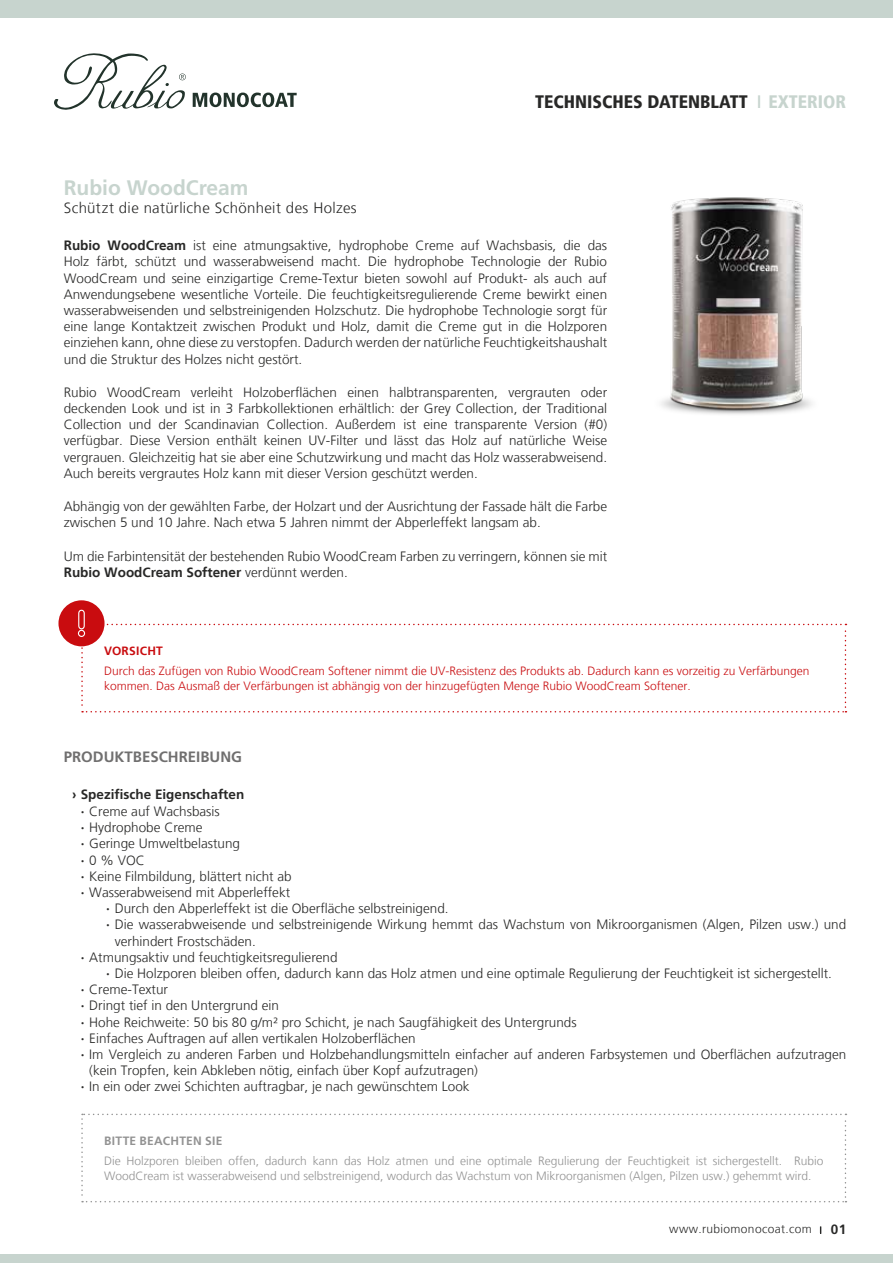
<style>
.page{position:relative;width:893px;height:1263px;background:#fff}
.page>*{position:absolute;margin:0;border:0;box-sizing:border-box;transform-origin:0 0}
.t1{font:700 21px "Frutiger LT Std";color:#c7d4ce}
.t2{font:900 condensed 18px "Frutiger 77";color:#282827}
.t3{font:300 15px "Frutiger LT";letter-spacing:.025em;color:#282827}
.t4{font:700 15px "Frutiger LT Std";color:#706f6f}
.t5{font:300 13.5px/16.2px "Frutiger LT";color:#282827;text-align:justify}
.t6{font:700 13.5px "Frutiger LT Std";color:#282827}
.t7{font:300 12px/15px "Frutiger LT";color:#929292}
.t8{font:300 12px/15px "Frutiger LT";color:#c90c0f}
.t9{font:300 12px "Frutiger LT";letter-spacing:.03em;color:#282827}
.t10{font:700 12px "Frutiger LT";letter-spacing:.02em;color:#929292}
.t11{font:700 12px "Frutiger LT";letter-spacing:.02em;color:#c90c0f}
.s1{color:#c7d4ce}
.s2{font-weight:700}
.s3{font-family:"Frutiger LT Std";font-weight:700;font-size:9.15px}
.s4{font-family:"Frutiger LT Std";font-weight:700;font-size:13.5px}
</style>
<div class="page">
<svg style="left:81px;top:1114px;width:765px;height:88px"></svg>
<div style="left:58px;top:600px;width:47px;height:46px;background:#c90c0f;border-radius:50%"></div>
<svg style="left:77px;top:609px;width:769px;height:103px"></svg>
<svg style="left:54px;top:53px;width:132px;height:57px"></svg>
<svg style="left:193px;top:93px;width:104px;height:14px"></svg>
<div style="left:0;top:0;width:893px;height:18px;background:#c7d4ce"></div>
<div style="left:0;top:1254px;width:893px;height:9px;background:#c7d4ce"></div>
<img style="left:661px;top:197px;width:151px;height:218px">
<h2 class="t2" style="left:535px;top:91px;width:312px">TECHNISCHES DATENBLATT <span class="s1">I EXTERIOR</span></h2>
<h1 class="t1" style="left:64px;top:175px;width:186px">Rubio WoodCream</h1>
<p class="t3" style="left:64px;top:199px;width:295px">Schützt die natürliche Schönheit des Holzes</p>
<p class="t5" style="left:64px;top:238px;width:545px"><span class="s2">Rubio WoodCream</span> ist eine atmungsaktive, hydrophobe Creme auf Wachsbasis, die das Holz färbt, schützt und wasserabweisend macht. Die hydrophobe Technologie der Rubio WoodCream und seine einzigartige Creme-Textur bieten sowohl auf Produkt- als auch auf Anwendungsebene wesentliche Vorteile. Die feuchtigkeitsregulierende Creme bewirkt einen wasserabweisenden und selbstreinigenden Holzschutz. Die hydrophobe Technologie sorgt für eine lange Kontaktzeit zwischen Produkt und Holz, damit die Creme gut in die Holzporen einziehen kann, ohne diese zu verstopfen. Dadurch werden der natürliche Feuchtigkeitshaushalt und die Struktur des Holzes nicht gestört.</p>
<p class="t5" style="left:64px;top:384px;width:545px">Rubio WoodCream verleiht Holzoberflächen einen halbtransparenten, vergrauten oder deckenden Look und ist in 3 Farbkollektionen erhältlich: der Grey Collection, der Traditional Collection und der Scandinavian Collection. Außerdem ist eine transparente Version (#0) verfügbar. Diese Version enthält keinen UV-Filter und lässt das Holz auf natürliche Weise vergrauen. Gleichzeitig hat sie aber eine Schutzwirkung und macht das Holz wasserabweisend.<br>Auch bereits vergrautes Holz kann mit dieser Version geschützt werden.</p>
<p class="t5" style="left:64px;top:498px;width:545px">Abhängig von der gewählten Farbe, der Holzart und der Ausrichtung der Fassade hält die Farbe zwischen 5 und 10 Jahre. Nach etwa 5 Jahren nimmt der Abperleffekt langsam ab.</p>
<p class="t5" style="left:64px;top:548px;width:545px">Um die Farbintensität der bestehenden Rubio WoodCream Farben zu verringern, können sie mit<br><span class="s2">Rubio WoodCream Softener</span> verdünnt werden.</p>
<p class="t11" style="left:104px;top:644px;width:60px">VORSICHT</p>
<p class="t8" style="left:104px;top:663px;width:707px">Durch das Zufügen von Rubio WoodCream Softener nimmt die UV-Resistenz des Produkts ab. Dadurch kann es vorzeitig zu Verfärbungen kommen. Das Ausmaß der Verfärbungen ist abhängig von der hinzugefügten Menge Rubio WoodCream Softener.</p>
<p class="t4" style="left:64px;top:748px;width:180px">PRODUKTBESCHREIBUNG</p>
<p class="t6" style="left:72px;top:786px;width:174px">› Spezifische Eigenschaften</p>
<p class="t5" style="left:81px;top:803px;width:141px"><span class="s2">·</span> Creme auf Wachsbasis</p>
<p class="t5" style="left:81px;top:819px;width:123px"><span class="s2">·</span> Hydrophobe Creme</p>
<p class="t5" style="left:81px;top:836px;width:161px"><span class="s2">·</span> Geringe Umweltbelastung</p>
<p class="t5" style="left:81px;top:852px;width:66px"><span class="s2">·</span> 0 % VOC</p>
<p class="t5" style="left:81px;top:868px;width:213px"><span class="s2">·</span> Keine Filmbildung, blättert nicht ab</p>
<p class="t5" style="left:81px;top:884px;width:211px"><span class="s2">·</span> Wasserabweisend mit Abperleffekt</p>
<p class="t5" style="left:106px;top:900px;width:344px"><span class="s2">·</span> Durch den Abperleffekt ist die Oberfläche selbstreinigend.</p>
<p class="t5" style="left:106px;top:917px;width:741px"><span class="s2">·</span> Die wasserabweisende und selbstreinigende Wirkung hemmt das Wachstum von Mikroorganismen (Algen, Pilzen usw.) und</p>
<p class="t5" style="left:115px;top:933px;width:143px">verhindert Frostschäden.</p>
<p class="t5" style="left:81px;top:949px;width:258px"><span class="s2">·</span> Atmungsaktiv und feuchtigkeitsregulierend</p>
<p class="t5" style="left:106px;top:965px;width:727px"><span class="s2">·</span> Die Holzporen bleiben offen, dadurch kann das Holz atmen und eine optimale Regulierung der Feuchtigkeit ist sichergestellt.</p>
<p class="t5" style="left:81px;top:981px;width:89px"><span class="s2">·</span> Creme-Textur</p>
<p class="t5" style="left:81px;top:998px;width:200px"><span class="s2">·</span> Dringt tief in den Untergrund ein</p>
<p class="t5" style="left:81px;top:1014px;width:497px"><span class="s2">·</span> Hohe Reichweite: 50 bis 80 g/m² pro Schicht, je nach Saugfähigkeit des Untergrunds</p>
<p class="t5" style="left:81px;top:1030px;width:336px"><span class="s2">·</span> Einfaches Auftragen auf allen vertikalen Holzoberflächen</p>
<p class="t5" style="left:81px;top:1046px;width:767px"><span class="s2">·</span> Im Vergleich zu anderen Farben und Holzbehandlungsmitteln einfacher auf anderen Farbsystemen und Oberflächen aufzutragen</p>
<p class="t5" style="left:89px;top:1062px;width:390px">(kein Tropfen, kein Abkleben nötig, einfach über Kopf aufzutragen)</p>
<p class="t5" style="left:81px;top:1079px;width:390px"><span class="s2">·</span> In ein oder zwei Schichten auftragbar, je nach gewünschtem Look</p>
<p class="t10" style="left:104px;top:1134px;width:120px">BITTE BEACHTEN SIE</p>
<p class="t7" style="left:104px;top:1153px;width:721px">Die Holzporen bleiben offen, dadurch kann das Holz atmen und eine optimale Regulierung der Feuchtigkeit ist sichergestellt. Rubio<br>WoodCream ist wasserabweisend und selbstreinigend, wodurch das Wachstum von Mikroorganismen (Algen, Pilzen usw.) gehemmt wird.</p>
<p class="t9" style="left:669px;top:1222px;width:178px">www.rubiomonocoat.com <span class="s3">I</span> <span class="s4">01</span></p>
</div>
